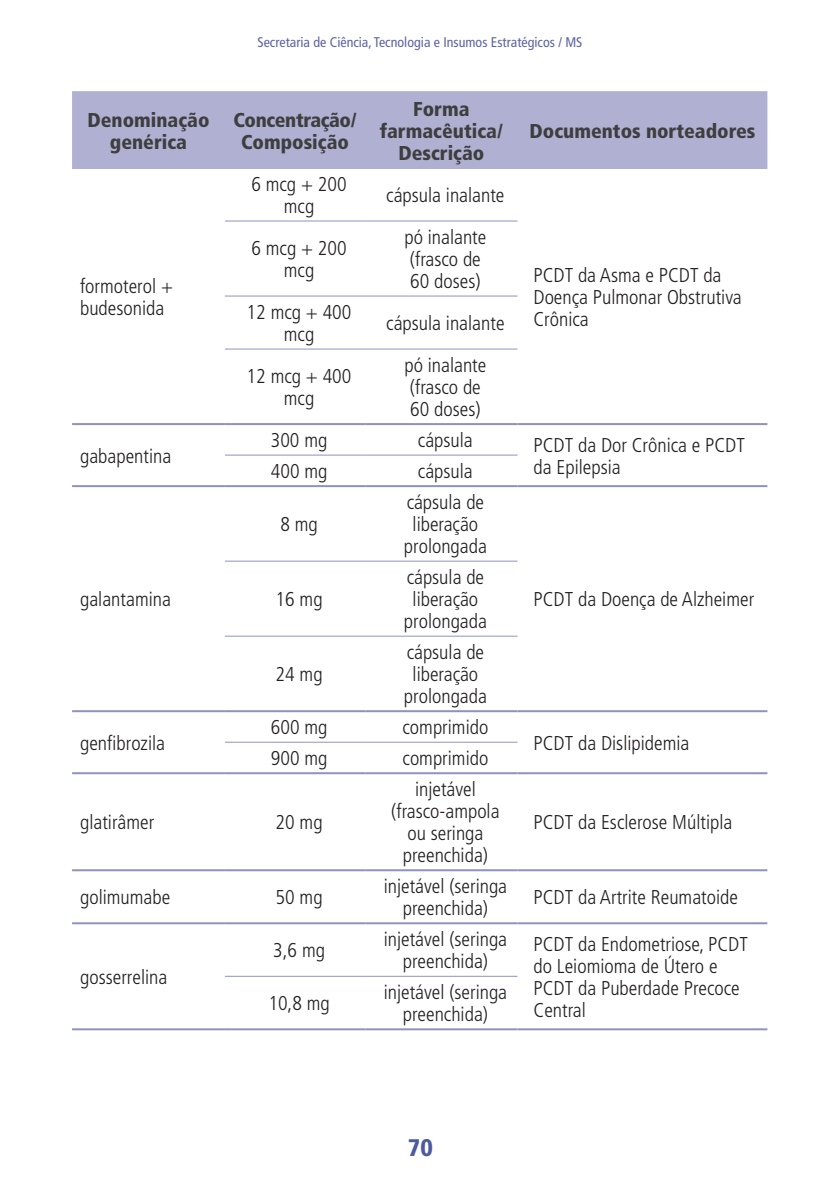
<style>
.page{position:relative;width:840px;height:1191px;background:#fff}
.page>*{position:absolute;margin:0;border:0;box-sizing:border-box;transform-origin:0 0}
.t1{font:900 condensed 24px "Frutiger LT Std";color:#4d5a9e}
.t2{font:300 condensed 20px/22px "Frutiger";color:#231f20;text-align:center}
.t3{font:900 condensed 20px/22px "Frutiger LT Std";color:#3e3e3f;text-align:center}
.t4{font:900 condensed 20px/22px "Frutiger LT Std";letter-spacing:-.02em;color:#3e3e3f;text-align:center}
.t5{font:condensed 14px "Frutiger LT Std";color:#5c64a4}
</style>
<div class="page">
<div style="left:72px;top:91px;width:695px;height:78px;background:#afb0d2"></div>
<hr style="left:225px;top:1028px;width:140px;height:2px;background:#9191c1">
<hr style="left:365px;top:1028px;width:152px;height:2px;background:#9191c1">
<hr style="left:72px;top:1028px;width:153px;height:2px;background:#9191c1">
<hr style="left:72px;top:869px;width:153px;height:2px;background:#9191c1">
<hr style="left:225px;top:869px;width:140px;height:2px;background:#9191c1">
<hr style="left:365px;top:869px;width:152px;height:2px;background:#9191c1">
<hr style="left:517px;top:869px;width:250px;height:2px;background:#9191c1">
<hr style="left:72px;top:922px;width:153px;height:2px;background:#9191c1">
<hr style="left:225px;top:922px;width:140px;height:2px;background:#9191c1">
<hr style="left:365px;top:922px;width:152px;height:2px;background:#9191c1">
<hr style="left:72px;top:772px;width:153px;height:2px;background:#9191c1">
<hr style="left:225px;top:772px;width:140px;height:2px;background:#9191c1">
<hr style="left:365px;top:772px;width:152px;height:2px;background:#9191c1">
<hr style="left:72px;top:710px;width:153px;height:2px;background:#9191c1">
<hr style="left:225px;top:710px;width:140px;height:2px;background:#9191c1">
<hr style="left:365px;top:710px;width:152px;height:2px;background:#9191c1">
<hr style="left:225px;top:485px;width:140px;height:2px;background:#9191c1">
<hr style="left:365px;top:485px;width:152px;height:2px;background:#9191c1">
<hr style="left:72px;top:485px;width:153px;height:2px;background:#9191c1">
<hr style="left:72px;top:423px;width:153px;height:2px;background:#9191c1">
<hr style="left:225px;top:423px;width:140px;height:2px;background:#9191c1">
<hr style="left:365px;top:423px;width:152px;height:2px;background:#9191c1">
<hr style="left:517px;top:485px;width:250px;height:2px;background:#9191c1">
<hr style="left:517px;top:423px;width:250px;height:2px;background:#9191c1">
<hr style="left:517px;top:710px;width:250px;height:2px;background:#9191c1">
<hr style="left:517px;top:772px;width:250px;height:2px;background:#9191c1">
<hr style="left:517px;top:922px;width:250px;height:2px;background:#9191c1">
<hr style="left:517px;top:1028px;width:250px;height:2px;background:#9191c1">
<hr style="left:225px;top:220px;width:140px;height:1px;background:#9191c1">
<hr style="left:365px;top:220px;width:152px;height:1px;background:#9191c1">
<hr style="left:225px;top:295px;width:140px;height:1px;background:#9191c1">
<hr style="left:365px;top:295px;width:152px;height:1px;background:#9191c1">
<hr style="left:225px;top:348px;width:140px;height:1px;background:#9191c1">
<hr style="left:365px;top:348px;width:152px;height:1px;background:#9191c1">
<hr style="left:225px;top:454px;width:140px;height:1px;background:#9191c1">
<hr style="left:365px;top:454px;width:152px;height:1px;background:#9191c1">
<hr style="left:225px;top:560px;width:140px;height:1px;background:#9191c1">
<hr style="left:365px;top:560px;width:152px;height:1px;background:#9191c1">
<hr style="left:225px;top:635px;width:140px;height:1px;background:#9191c1">
<hr style="left:365px;top:635px;width:152px;height:1px;background:#9191c1">
<hr style="left:225px;top:741px;width:140px;height:1px;background:#9191c1">
<hr style="left:365px;top:741px;width:152px;height:1px;background:#9191c1">
<hr style="left:225px;top:975px;width:140px;height:1px;background:#9191c1">
<hr style="left:365px;top:975px;width:152px;height:1px;background:#9191c1">
<p class="t5" style="left:257px;top:33px;width:326px">Secretaria de Ciência, Tecnologia e Insumos Estratégicos / MS</p>
<p class="t3" style="left:87px;top:109px;width:123px">Denominação genérica</p>
<p class="t4" style="left:233px;top:109px;width:124px">Concentração/<br>Composição</p>
<p class="t3" style="left:379px;top:98px;width:124px">Forma farmacêutica/<br>Descrição</p>
<p class="t2" style="left:80px;top:275px;width:94px;text-align:left">formoterol + budesonida</p>
<p class="t2" style="left:251px;top:173px;width:97px">6 mcg + 200 mcg</p>
<p class="t2" style="left:386px;top:184px;width:120px">cápsula inalante</p>
<p class="t2" style="left:251px;top:237px;width:97px">6 mcg + 200 mcg</p>
<p class="t2" style="left:404px;top:226px;width:83px;text-align:left">pó inalante (frasco de<br>60 doses)</p>
<p class="t2" style="left:246px;top:301px;width:106px">12 mcg + 400 mcg</p>
<p class="t2" style="left:386px;top:312px;width:120px">cápsula inalante</p>
<p class="t2" style="left:246px;top:365px;width:106px">12 mcg + 400 mcg</p>
<p class="t2" style="left:404px;top:354px;width:83px;text-align:left">pó inalante (frasco de<br>60 doses)</p>
<p class="t3" style="left:529px;top:120px;width:227px">Documentos norteadores</p>
<p class="t2" style="left:533px;top:264px;width:209px;text-align:left">PCDT da Asma e PCDT da<br>Doença Pulmonar Obstrutiva<br>Crônica</p>
<p class="t2" style="left:80px;top:445px;width:93px">gabapentina</p>
<p class="t2" style="left:80px;top:588px;width:92px">galantamina</p>
<p class="t2" style="left:80px;top:732px;width:86px">genfibrozila</p>
<p class="t2" style="left:270px;top:429px;width:58px">300 mg</p>
<p class="t2" style="left:418px;top:429px;width:56px">cápsula</p>
<p class="t2" style="left:533px;top:434px;width:213px">PCDT da Dor Crônica e PCDT</p>
<p class="t2" style="left:270px;top:460px;width:58px">400 mg</p>
<p class="t2" style="left:533px;top:456px;width:89px">da Epilepsia</p>
<p class="t2" style="left:418px;top:460px;width:56px">cápsula</p>
<p class="t2" style="left:280px;top:513px;width:39px">8 mg</p>
<p class="t2" style="left:403px;top:491px;width:84px">cápsula de liberação prolongada</p>
<p class="t2" style="left:403px;top:566px;width:84px">cápsula de liberação prolongada</p>
<p class="t2" style="left:275px;top:588px;width:48px">16 mg</p>
<p class="t2" style="left:533px;top:588px;width:222px">PCDT da Doença de Alzheimer</p>
<p class="t2" style="left:275px;top:663px;width:48px">24 mg</p>
<p class="t2" style="left:403px;top:641px;width:84px">cápsula de liberação prolongada</p>
<p class="t2" style="left:271px;top:716px;width:58px">600 mg</p>
<p class="t2" style="left:402px;top:716px;width:87px">comprimido</p>
<p class="t2" style="left:271px;top:747px;width:58px">900 mg</p>
<p class="t2" style="left:402px;top:747px;width:87px">comprimido</p>
<p class="t2" style="left:533px;top:732px;width:157px">PCDT da Dislipidemia</p>
<p class="t2" style="left:80px;top:811px;width:76px">glatirâmer</p>
<p class="t2" style="left:275px;top:811px;width:48px">20 mg</p>
<p class="t2" style="left:80px;top:886px;width:92px">golimumabe</p>
<p class="t2" style="left:275px;top:886px;width:48px">50 mg</p>
<p class="t2" style="left:80px;top:966px;width:89px">gosserrelina</p>
<p class="t2" style="left:273px;top:939px;width:53px">3,6 mg</p>
<p class="t2" style="left:268px;top:992px;width:63px">10,8 mg</p>
<p class="t2" style="left:391px;top:778px;width:110px">injetável (frasco-ampola ou seringa preenchida)</p>
<p class="t2" style="left:533px;top:811px;width:200px">PCDT da Esclerose Múltipla</p>
<p class="t2" style="left:383px;top:875px;width:125px">injetável (seringa preenchida)</p>
<p class="t2" style="left:533px;top:886px;width:206px">PCDT da Artrite Reumatoide</p>
<p class="t2" style="left:383px;top:928px;width:125px">injetável (seringa preenchida)</p>
<p class="t2" style="left:533px;top:933px;width:216px;text-align:left">PCDT da Endometriose, PCDT do Leiomioma de Útero e<br>PCDT da Puberdade Precoce<br>Central</p>
<p class="t2" style="left:383px;top:981px;width:125px">injetável (seringa preenchida)</p>
<p class="t1" style="left:408px;top:1133px;width:26px">70</p>
</div>
